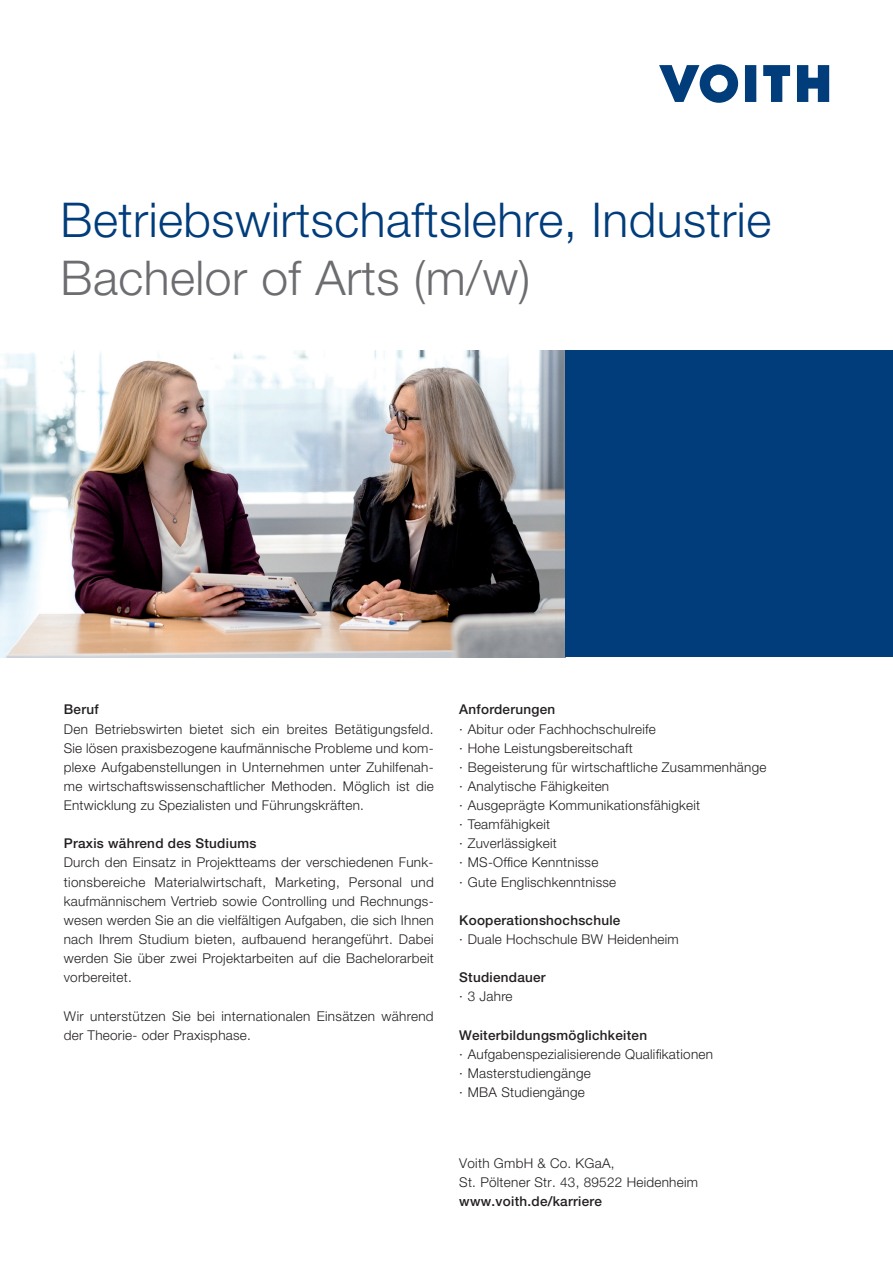
<style>
.page{position:relative;width:893px;height:1263px;background:#fff}
.page>*{position:absolute;margin:0;border:0;box-sizing:border-box;transform-origin:0 0}
.t1{font:300 48px "Helvetica Neue LT Pro";letter-spacing:.01em;color:#013c7b}
.t2{font:300 48px "Helvetica Neue LT Pro";letter-spacing:.01em;color:#6c6d70}
.t3{font:300 13.5px/19.2px "Helvetica Neue LT Pro";letter-spacing:.02em;color:#231f20}
.t4{font:500 13.5px "Helvetica Neue LT Pro";letter-spacing:.02em;color:#231f20}
</style>
<div class="page">
<img style="left:0;top:351px;width:566px;height:306px">
<div style="left:566px;top:351px;width:327px;height:306px;background:#013c7b"></div>
<svg style="left:659px;top:64px;width:79px;height:39px"></svg>
<svg style="left:745px;top:65px;width:11px;height:37px"></svg>
<svg style="left:763px;top:65px;width:27px;height:37px"></svg>
<svg style="left:797px;top:65px;width:32px;height:37px"></svg>
<h1 class="t1" style="left:61px;top:191px;width:712px">Betriebswirtschaftslehre, Industrie</h1>
<h1 class="t2" style="left:61px;top:248px;width:471px">Bachelor of Arts (m/w)</h1>
<p class="t4" style="left:64px;top:701px;width:36px">Beruf</p>
<p class="t3" style="left:64px;top:719px;width:372px;text-align:justify">Den Betriebswirten bietet sich ein breites Betätigungsfeld.<br>Sie lösen praxisbezogene kaufmännische Probleme und kom&shy;plexe Aufgabenstellungen in Unternehmen unter Zuhilfenah&shy;me wirtschaftswissenschaftlicher Methoden. Möglich ist die Entwicklung zu Spezialisten und Führungskräften.</p>
<p class="t4" style="left:64px;top:835px;width:194px">Praxis während des Studiums</p>
<p class="t3" style="left:64px;top:853px;width:372px;text-align:justify">Durch den Einsatz in Projektteams der verschiedenen Funk&shy;tionsbereiche Materialwirtschaft, Marketing, Personal und kaufmännischem Vertrieb sowie Controlling und Rechnungs&shy;wesen werden Sie an die vielfältigen Aufgaben, die sich Ihnen nach Ihrem Studium bieten, aufbauend herangeführt. Dabei werden Sie über zwei Projektarbeiten auf die Bachelorarbeit vorbereitet.</p>
<p class="t3" style="left:64px;top:1006px;width:371px">Wir unterstützen Sie bei internationalen Einsätzen während der Theorie- oder Praxisphase.</p>
<p class="t4" style="left:459px;top:701px;width:98px">Anforderungen</p>
<p class="t3" style="left:459px;top:719px;width:309px">· Abitur oder Fachhochschulreife<br>· Hohe Leistungsbereitschaft<br>· Begeisterung für wirtschaftliche Zusammenhänge · Analytische Fähigkeiten<br>· Ausgeprägte Kommunikationsfähigkeit<br>· Teamfähigkeit<br>· Zuverlässigkeit<br>· MS-Office Kenntnisse<br>· Gute Englischkenntnisse</p>
<p class="t4" style="left:459px;top:912px;width:163px">Kooperationshochschule</p>
<p class="t3" style="left:459px;top:929px;width:221px">· Duale Hochschule BW Heidenheim</p>
<p class="t4" style="left:459px;top:969px;width:88px">Studiendauer</p>
<p class="t3" style="left:459px;top:987px;width:55px">· 3 Jahre</p>
<p class="t4" style="left:459px;top:1027px;width:189px">Weiterbildungsmöglichkeiten</p>
<p class="t3" style="left:459px;top:1044px;width:255px">· Aufgabenspezialisierende Qualifikationen · Masterstudiengänge<br>· MBA Studiengänge</p>
<p class="t3" style="left:459px;top:1154px;width:240px;line-height:18.3px">Voith GmbH &amp; Co. KGaA,<br>St. Pöltener Str. 43, 89522 Heidenheim</p>
<p class="t4" style="left:459px;top:1193px;width:144px">www.voith.de/karriere</p>
</div>
